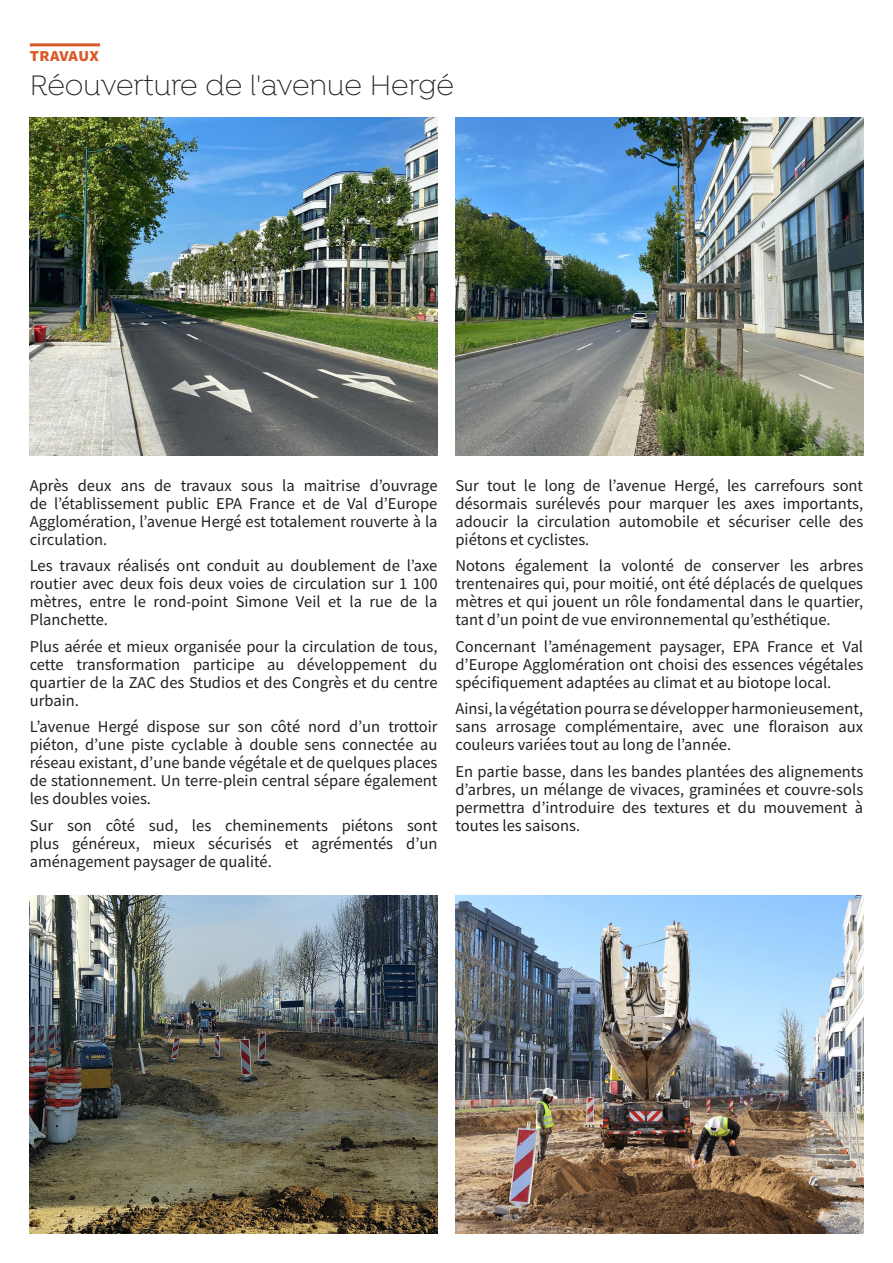
<style>
.page{position:relative;width:893px;height:1263px;background:#fff}
.page>*{position:absolute;margin:0;border:0;box-sizing:border-box;transform-origin:0 0}
.t1{font:300 30px "Isidora";color:#231f20}
.t2{font:700 18.75px "Source Sans Pro";letter-spacing:.005em;color:#d95a26}
.t3{font:16.5px/18px "Source Sans Pro";color:#231f20;text-align:justify}
</style>
<div class="page">
<hr style="left:30px;top:43px;width:70px;height:3px;background:#d95a26">
<img style="left:30px;top:896px;width:407px;height:337px">
<img style="left:455px;top:896px;width:408px;height:337px">
<img style="left:30px;top:118px;width:407px;height:337px">
<img style="left:455px;top:118px;width:408px;height:337px">
<p class="t2" style="left:30px;top:42px;width:71px">travaux</p>
<p class="t1" style="left:30px;top:69px;width:426px">Réouverture de l'avenue Hergé</p>
<p class="t3" style="left:30px;top:476px;width:409px">Après deux ans de travaux sous la maitrise d’ouvrage de l’établissement public EPA France et de Val d’Europe Agglomération, l’avenue Hergé est totalement rouverte à la circulation.</p>
<p class="t3" style="left:30px;top:557px;width:409px">Les travaux réalisés ont conduit au doublement de l’axe routier avec deux fois deux voies de circulation sur 1 100 mètres, entre le rond-point Simone Veil et la rue de la Planchette.</p>
<p class="t3" style="left:30px;top:637px;width:409px">Plus aérée et mieux organisée pour la circulation de tous, cette transformation participe au développement du quartier de la ZAC des Studios et des Congrès et du centre urbain.</p>
<p class="t3" style="left:30px;top:718px;width:409px">L’avenue Hergé dispose sur son côté nord d’un trottoir piéton, d’une piste cyclable à double sens connectée au réseau existant, d’une bande végétale et de quelques places de stationnement. Un terre-plein central sépare également les doubles voies.</p>
<p class="t3" style="left:30px;top:816px;width:409px">Sur son côté sud, les cheminements piétons sont plus généreux, mieux sécurisés et agrémentés d’un aménagement paysager de qualité.</p>
<p class="t3" style="left:455px;top:476px;width:409px">Sur tout le long de l’avenue Hergé, les carrefours sont désormais surélevés pour marquer les axes importants, adoucir la circulation automobile et sécuriser celle des piétons et cyclistes.</p>
<p class="t3" style="left:455px;top:557px;width:409px">Notons également la volonté de conserver les arbres trentenaires qui, pour moitié, ont été déplacés de quelques mètres et qui jouent un rôle fondamental dans le quartier, tant d’un point de vue environnemental qu’esthétique.</p>
<p class="t3" style="left:455px;top:637px;width:409px">Concernant l’aménagement paysager, EPA France et Val d’Europe Agglomération ont choisi des essences végétales spécifiquement adaptées au climat et au biotope local.</p>
<p class="t3" style="left:455px;top:700px;width:409px">Ainsi, la végétation pourra se développer harmonieusement, sans arrosage complémentaire, avec une floraison aux couleurs variées tout au long de l’année.</p>
<p class="t3" style="left:455px;top:762px;width:409px">En partie basse, dans les bandes plantées des alignements d’arbres, un mélange de vivaces, graminées et couvre-sols permettra d’introduire des textures et du mouvement à toutes les saisons.</p>
</div>
